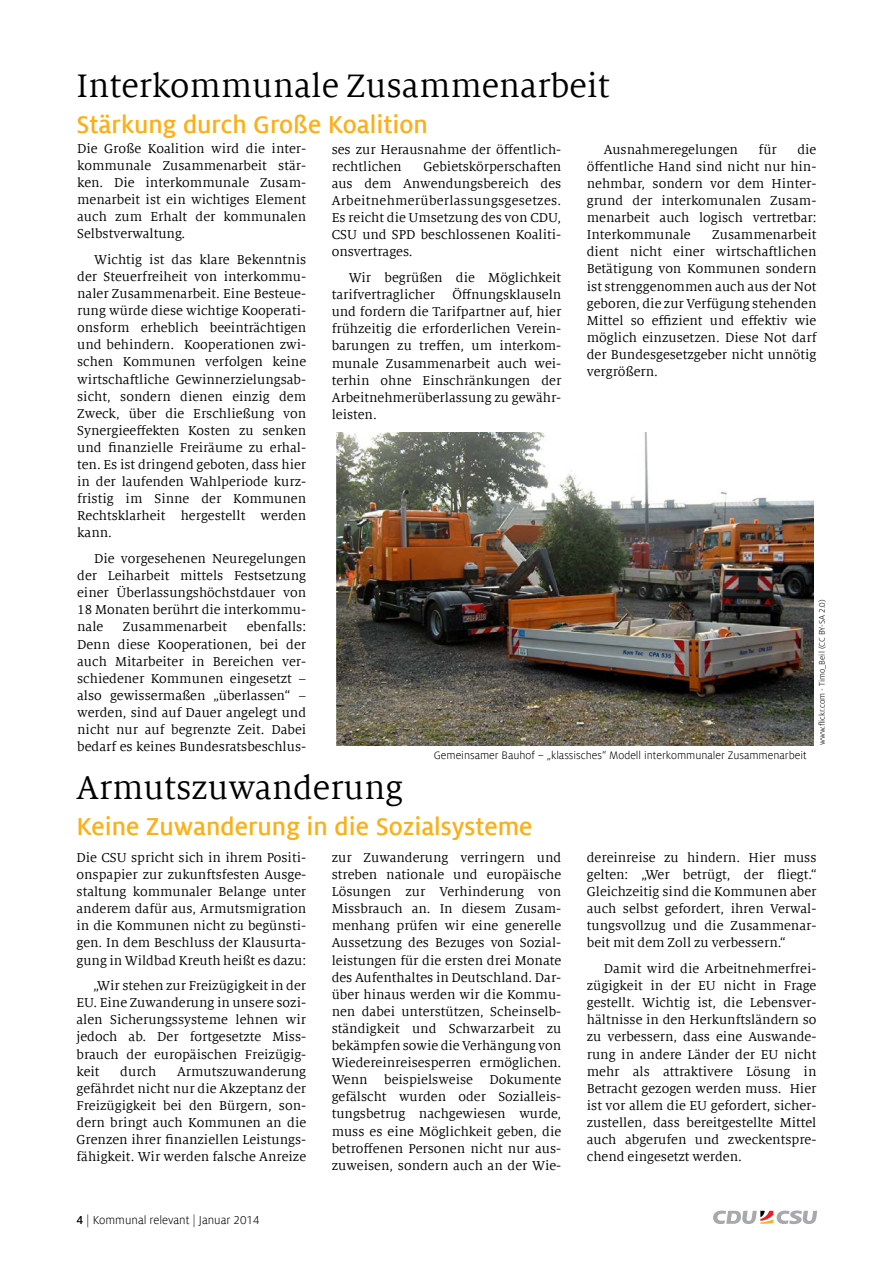
<style>
.page{position:relative;width:893px;height:1263px;background:#fff}
.page>*{position:absolute;margin:0;border:0;box-sizing:border-box;transform-origin:0 0}
.t1{font:36px "Milo Serif Offc";color:#000}
.t2{font:700 27px "Milo Sans Offc";color:#fcaf17}
.t3{font:14.25px/17.1px "Milo Serif Offc";color:#000;text-align:justify}
.t4{font:12.75px "Milo Sans Offc";color:#000}
.t5{font:12px "Milo Sans Offc";color:#000}
.t6{font:9px "Milo Sans Offc";color:#000}
.s1{font-weight:700}
</style>
<div class="page">
<svg style="left:713px;top:1210px;width:104px;height:14px"></svg>
<img style="left:336px;top:432px;width:477px;height:313px">
<h1 class="t1" style="left:77px;top:67px;width:535px">Interkommunale Zusammenarbeit</h1>
<h2 class="t2" style="left:77px;top:110px;width:353px">Stärkung durch Große Koalition</h2>
<p class="t3" style="left:77px;top:140px;width:230px">Die Große Koalition wird die inter&shy;kommunale Zusammenarbeit stär&shy;ken. Die interkommunale Zusam&shy;menarbeit ist ein wichtiges Element auch zum Erhalt der kommunalen Selbstverwaltung.</p>
<p class="t3" style="left:77px;top:251px;width:230px;text-indent:17px">Wichtig ist das klare Bekenntnis der Steuerfreiheit von interkommu&shy;naler Zusammenarbeit. Eine Besteue&shy;rung würde diese wichtige Kooperati&shy;onsform erheblich beeinträchtigen und behindern. Kooperationen zwi&shy;schen Kommunen verfolgen keine wirtschaftliche Gewinnerzielungsab&shy;sicht, sondern dienen einzig dem Zweck, über die Erschließung von Synergieeffekten Kosten zu senken und finanzielle Freiräume zu erhal&shy;ten. Es ist dringend geboten, dass hier in der laufenden Wahlperiode kurz&shy;fristig im Sinne der Kommunen Rechtsklarheit hergestellt werden kann.</p>
<p class="t3" style="left:77px;top:550px;width:230px;text-indent:17px">Die vorgesehenen Neuregelungen der Leiharbeit mittels Festsetzung einer Überlassungshöchstdauer von 18 Monaten berührt die interkommu&shy;nale</p>
<p class="t3" style="left:332px;top:141px;width:231px">ses zur Herausnahme der öffentlich&shy;rechtlichen</p>
<p class="t3" style="left:587px;top:141px;width:231px;text-indent:211px">die öffentliche Hand sind nicht nur hin&shy;nehmbar, sondern vor dem Hinter&shy;grund der interkomunalen Zusam&shy;menarbeit auch logisch vertretbar:<br>Interkommunale</p>
<p class="t3" style="left:604px;top:141px;width:136px">Ausnahmeregelungen</p>
<p class="t3" style="left:759px;top:141px;width:20px">für</p>
<p class="t3" style="left:332px;top:158px;width:231px;text-indent:92px">Gebietskörperschaften aus dem Anwendungsbereich des Arbeitnehmerüberlassungsgesetzes.<br>Es reicht die Umsetzung des von CDU, CSU und SPD beschlossenen Koaliti&shy;onsvertrages.</p>
<p class="t3" style="left:332px;top:269px;width:231px;text-indent:17px">Wir begrüßen die Möglichkeit tarifvertraglicher Öffnungsklauseln und fordern die Tarifpartner auf, hier frühzeitig die erforderlichen Verein&shy;barungen zu treffen, um interkom&shy;munale Zusammenarbeit auch wei&shy;terhin ohne Einschränkungen der Arbeitnehmerüberlassung zu gewähr&shy;leisten.</p>
<p class="t3" style="left:587px;top:227px;width:231px;text-indent:125px">Zusammenarbeit dient nicht einer wirtschaftlichen Betätigung von Kommunen sondern ist strenggenommen auch aus der Not geboren, die zur Verfügung stehenden Mittel so effizient und effektiv wie möglich einzusetzen. Diese Not darf der Bundesgesetzgeber nicht unnötig vergrößern.</p>
<p class="t6" style="left:817px;top:745px;width:147px;rotate:-90deg">www.flickr.com - Timo_Beil (CC BY-SA 2.0)</p>
<p class="t3" style="left:77px;top:619px;width:230px;text-indent:170px">ebenfalls:<br>Denn diese Kooperationen, bei der auch Mitarbeiter in Bereichen ver&shy;schiedener Kommunen eingesetzt – also gewissermaßen „überlassen“ – werden, sind auf Dauer angelegt und nicht nur auf begrenzte Zeit. Dabei bedarf es keines Bundesratsbeschlus-</p>
<p class="t3" style="left:123px;top:619px;width:106px">Zusammenarbeit</p>
<p class="t5" style="left:434px;top:749px;width:374px">Gemeinsamer Bauhof – „klassisches“ Modell interkommunaler Zusammenarbeit</p>
<h1 class="t1" style="left:77px;top:769px;width:328px">Armutszuwanderung</h1>
<h2 class="t2" style="left:77px;top:812px;width:457px">Keine Zuwanderung in die Sozialsysteme</h2>
<p class="t3" style="left:77px;top:849px;width:231px">Die CSU spricht sich in ihrem Positi&shy;onspapier zur zukunftsfesten Ausge&shy;staltung kommunaler Belange unter anderem dafür aus, Armutsmigration in die Kommunen nicht zu begünsti&shy;gen. In dem Beschluss der Klausurta&shy;gung in Wildbad Kreuth heißt es dazu:</p>
<p class="t3" style="left:77px;top:977px;width:231px;text-indent:17px">„Wir stehen zur Freizügigkeit in der EU. Eine Zuwanderung in unsere sozi&shy;alen Sicherungssysteme lehnen wir jedoch ab. Der fortgesetzte Miss&shy;brauch der europäischen Freizügig&shy;keit</p>
<p class="t3" style="left:332px;top:849px;width:231px">zur Zuwanderung verringern und streben nationale und europäische Lösungen zur Verhinderung von Missbrauch an. In diesem Zusam&shy;menhang prüfen wir eine generelle Aussetzung des Bezuges von Sozial&shy;leistungen für die ersten drei Monate des Aufenthaltes in Deutschland. Dar&shy;über hinaus werden wir die Kommu&shy;nen dabei unterstützen, Scheinselb&shy;ständigkeit und Schwarzarbeit zu bekämpfen sowie die Verhängung von Wiedereinreisesperren ermöglichen.<br>Wenn beispielsweise Dokumente gefälscht wurden oder Sozialleis&shy;tungsbetrug nachgewiesen wurde, muss es eine Möglichkeit geben, die betroffenen Personen nicht nur aus&shy;zuweisen, sondern auch an der Wie-</p>
<p class="t3" style="left:587px;top:849px;width:231px">dereinreise zu hindern. Hier muss gelten: „Wer betrügt, der fliegt.“ Gleichzeitig sind die Kommunen aber auch selbst gefordert, ihren Verwal&shy;tungsvollzug und die Zusammenar&shy;beit mit dem Zoll zu verbessern.“</p>
<p class="t3" style="left:587px;top:960px;width:231px;text-indent:17px">Damit wird die Arbeitnehmerfrei&shy;zügigkeit in der EU nicht in Frage gestellt. Wichtig ist, die Lebensver&shy;hältnisse in den Herkunftsländern so zu verbessern, dass eine Auswande&shy;rung in andere Länder der EU nicht mehr als attraktivere Lösung in Betracht gezogen werden muss. Hier ist vor allem die EU gefordert, sicher&shy;zustellen, dass bereitgestellte Mittel auch abgerufen und zweckentspre&shy;chend eingesetzt werden.</p>
<p class="t3" style="left:77px;top:1063px;width:231px;text-indent:100px">Armutszuwanderung gefährdet nicht nur die Akzeptanz der Freizügigkeit bei den Bürgern, son&shy;dern bringt auch Kommunen an die Grenzen ihrer finanziellen Leistungs&shy;fähigkeit. Wir werden falsche Anreize</p>
<p class="t3" style="left:120px;top:1063px;width:38px">durch</p>
<p class="t4" style="left:77px;top:1213px;width:185px"><span class="s1">4</span> | Kommunal relevant | Januar 2014</p>
</div>
